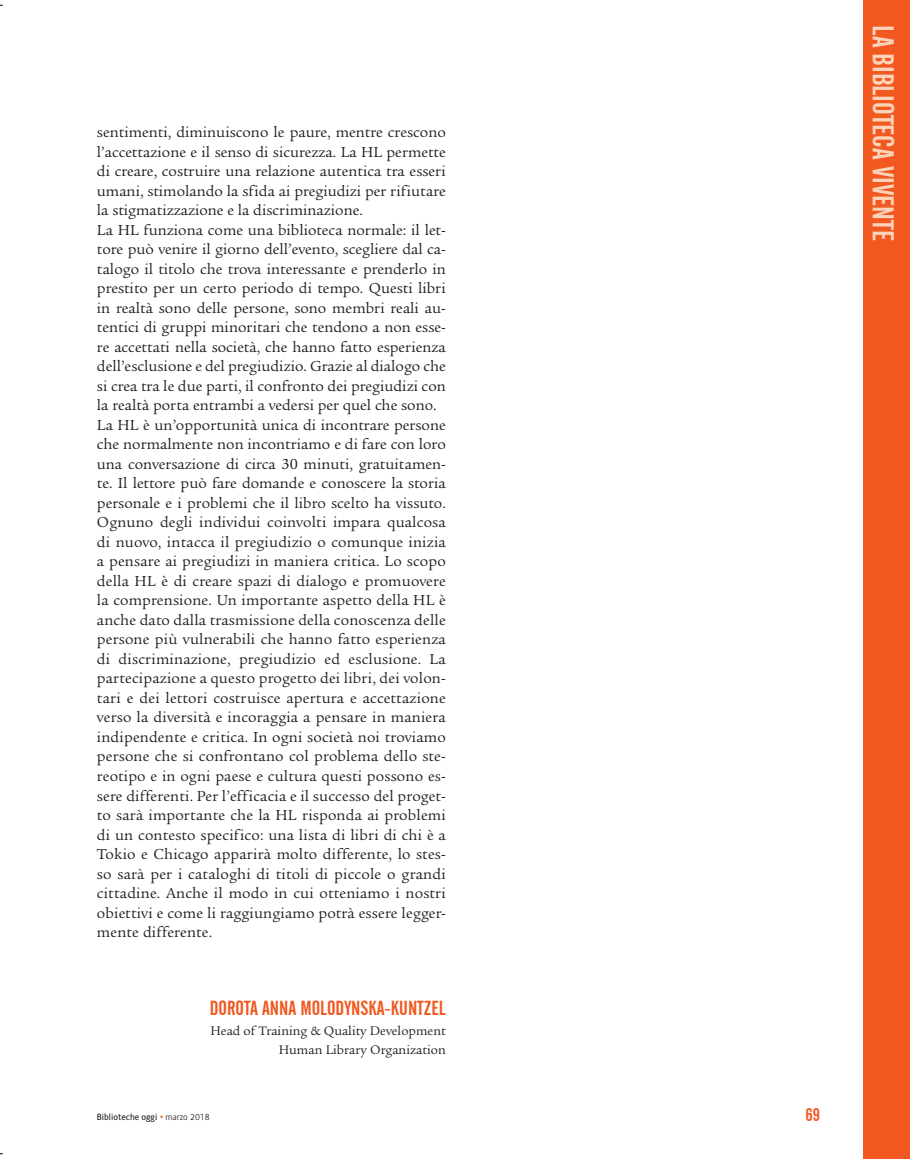
<style>
.page{position:relative;width:910px;height:1159px;background:#fff}
.page>*{position:absolute;margin:0;border:0;box-sizing:border-box;transform-origin:0 0}
.t1{font:30px "Alternate Gothic No 2 BT";color:#fcd2b8}
.Testi{font:20.25px "Alternate Gothic No 2 BT";color:#f15921}
.t2{font:18px "Alternate Gothic No 2 BT";color:#f15921}
.Testi-2{font:15.75px/19.5px "Legacy Ser ITC";color:#231f20;text-align:justify}
.Testi-3{font:13.5px "Legacy Ser ITC";color:#231f20}
.t3{font:9px "Alber";color:#231f20}
.s1{font-weight:700;font-style:italic;color:#f15921}
.s2{font-weight:300}
</style>
<div class="page">
<div style="left:862px;top:0;width:47px;height:1159px;background:#f15921"></div>
<p class="Testi-2" style="left:97px;top:123px;width:350px">sentimenti, diminuiscono le paure, mentre crescono l’accettazione e il senso di sicurezza. La HL permette di creare, costruire una relazione autentica tra esseri umani, stimolando la sfida ai pregiudizi per rifiutare la stigmatizzazione e la discriminazione.</p>
<p class="Testi-2" style="left:97px;top:220px;width:350px">La HL funziona come una biblioteca normale: il let&shy;tore può venire il giorno dell’evento, scegliere dal ca&shy;talogo il titolo che trova interessante e prenderlo in prestito per un certo periodo di tempo. Questi libri in realtà sono delle persone, sono membri reali au&shy;tentici di gruppi minoritari che tendono a non esse&shy;re accettati nella società, che hanno fatto esperienza dell’esclusione e del pregiudizio. Grazie al dialogo che si crea tra le due parti, il confronto dei pregiudizi con la realtà porta entrambi a vedersi per quel che sono.</p>
<p class="Testi-2" style="left:97px;top:415px;width:350px">La HL è un’opportunità unica di incontrare persone che normalmente non incontriamo e di fare con loro una conversazione di circa 30 minuti, gratuitamen&shy;te. Il lettore può fare domande e conoscere la storia personale e i problemi che il libro scelto ha vissuto.<br>Ognuno degli individui coinvolti impara qualcosa di nuovo, intacca il pregiudizio o comunque inizia a pensare ai pregiudizi in maniera critica. Lo scopo della HL è di creare spazi di dialogo e promuovere la comprensione. Un importante aspetto della HL è anche dato dalla trasmissione della conoscenza delle persone più vulnerabili che hanno fatto esperienza di discriminazione, pregiudizio ed esclusione. La partecipazione a questo progetto dei libri, dei volon&shy;tari e dei lettori costruisce apertura e accettazione verso la diversità e incoraggia a pensare in maniera indipendente e critica. In ogni società noi troviamo persone che si confrontano col problema dello ste&shy;reotipo e in ogni paese e cultura questi possono es&shy;sere differenti. Per l’efficacia e il successo del proget&shy;to sarà importante che la HL risponda ai problemi di un contesto specifico: una lista di libri di chi è a Tokio e Chicago apparirà molto differente, lo stes&shy;so sarà per i cataloghi di titoli di piccole o grandi cittadine. Anche il modo in cui otteniamo i nostri obiettivi e come li raggiungiamo potrà essere legger&shy;mente differente.</p>
<p class="Testi" style="left:210px;top:996px;width:237px">DOROTA ANNA MOLODYNSKA-KUNTZEL</p>
<p class="Testi-3" style="left:210px;top:1022px;width:237px">Head of Training &amp; Quality Development</p>
<p class="Testi-3" style="left:279px;top:1042px;width:168px">Human Library Organization</p>
<p class="t3" style="left:97px;top:1111px;width:114px">Biblioteche oggi <span class="s1">•</span> <span class="s2">marzo 2018</span></p>
<p class="t2" style="left:805px;top:1104px;width:16px">69</p>
<h1 class="t1" style="left:899px;top:25px;width:217px;rotate:90deg">LA BIBLIOTECA VIVENTE</h1>
</div>
